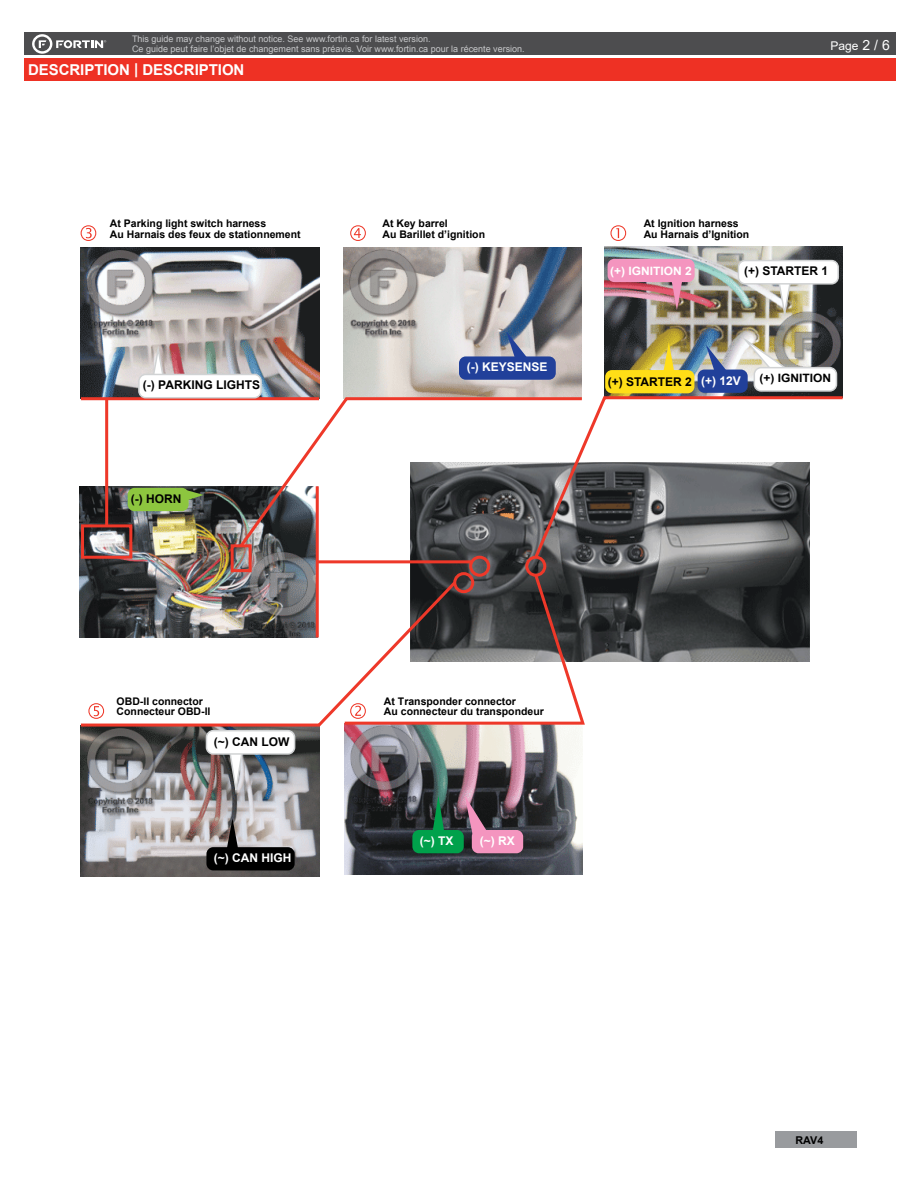
<style>
.page{position:relative;width:918px;height:1188px;background:#fff}
.page>*{position:absolute;margin:0;border:0;box-sizing:border-box;transform-origin:0 0}
.t1{font:700 15px "Arial";letter-spacing:-.005em;color:#fff}
.t2{font:700 12px "Arial";color:#000}
.t3{font:700 12px "Arial";color:#fff}
.t4{font:12px "Arial";color:#fff}
.t5{font:700 11.55px "Arial";color:#fff;scale:1.04 1}
.t6{font:700 11.55px "Arial";color:#000;scale:1.04 1}
.t7{font:700 10.8px "Arial";color:#000}
.t8{font:700 10.5px/10.5px "Arial";color:#000}
.t9{font:9px/9.8px "Arial";color:#c7c8ca}
.s1{font-size:13.95px}
.s2{color:#fff}
</style>
<div class="page">
<div style="left:24px;top:33px;width:872px;height:22px;background:#4d4d4f"></div>
<div style="left:24px;top:58px;width:872px;height:23px;background:#ee3124"></div>
<svg style="left:32px;top:34px;width:74px;height:20px"></svg>
<img style="left:411px;top:550px;width:398px;height:111px">
<img style="left:345px;top:726px;width:238px;height:148px">
<div style="left:412px;top:830px;width:52px;height:23px;background:#00a14b;border-radius:7px"></div>
<svg style="left:432px;top:796px;width:13px;height:34px"></svg>
<img style="left:605px;top:247px;width:238px;height:148px">
<svg style="left:610px;top:225px;width:16px;height:16px"></svg>
<div style="left:472px;top:830px;width:51px;height:23px;background:#f495bf;border-radius:7px"></div>
<svg style="left:465px;top:796px;width:24px;height:45px"></svg>
<div style="left:525px;top:556px;width:21px;height:21px;border:3px solid #ee3829;border-radius:50%"></div>
<svg style="left:532px;top:395px;width:311px;height:166px"></svg>
<svg style="left:410px;top:571px;width:177px;height:155px"></svg>
<div style="left:775px;top:1132px;width:82px;height:16px;background:#999b9e"></div>
<div style="left:605px;top:370px;width:89px;height:23px;background:#ffde17;border-radius:7px"></div>
<svg style="left:662px;top:342px;width:13px;height:28px"></svg>
<div style="left:608px;top:259px;width:87px;height:23px;background:#f495bf;border-radius:7px"></div>
<svg style="left:671px;top:282px;width:12px;height:28px"></svg>
<svg style="left:776px;top:285px;width:17px;height:37px"></svg>
<svg style="left:736px;top:332px;width:54px;height:49px"></svg>
<div style="left:698px;top:370px;width:50px;height:23px;background:#21409a;border-radius:7px"></div>
<svg style="left:706px;top:345px;width:22px;height:25px"></svg>
<div style="left:738px;top:261px;width:100px;height:23px;background:#fff;border-radius:7px"></div>
<div style="left:738px;top:260px;width:101px;height:25px;border:2px solid #d1d3d4;border-radius:7px"></div>
<div style="left:754px;top:368px;width:82px;height:23px;background:#fff;border-radius:7px"></div>
<div style="left:754px;top:367px;width:83px;height:25px;border:2px solid #d1d3d4;border-radius:7px"></div>
<img style="left:81px;top:728px;width:238px;height:148px">
<div style="left:453px;top:572px;width:21px;height:21px;border:3px solid #ee3829;border-radius:50%"></div>
<svg style="left:79px;top:578px;width:380px;height:150px"></svg>
<div style="left:206px;top:847px;width:89px;height:23px;background:#000;border-radius:7px"></div>
<svg style="left:226px;top:818px;width:13px;height:30px"></svg>
<svg style="left:228px;top:755px;width:16px;height:44px"></svg>
<div style="left:206px;top:731px;width:89px;height:23px;background:#fff;border-radius:7px"></div>
<div style="left:206px;top:730px;width:89px;height:25px;border:2px solid #d1d3d4;border-radius:7px"></div>
<svg style="left:88px;top:703px;width:16px;height:16px"></svg>
<img style="left:79px;top:486px;width:237px;height:151px">
<svg style="left:81px;top:225px;width:15px;height:16px"></svg>
<img style="left:81px;top:248px;width:238px;height:149px">
<svg style="left:150px;top:341px;width:16px;height:33px"></svg>
<div style="left:469px;top:556px;width:21px;height:21px;border:3px solid #ee3829;border-radius:50%"></div>
<div style="left:81px;top:524px;width:51px;height:35px;border:3px solid #ee3829"></div>
<hr style="left:81px;top:397px;width:238px;height:3px;background:#ee3829">
<hr style="left:105px;top:399px;width:3px;height:127px;background:#ee3829">
<hr style="left:316px;top:486px;width:3px;height:151px;background:#ee3829">
<hr style="left:317px;top:560px;width:155px;height:3px;background:#ee3829">
<div style="left:139px;top:374px;width:122px;height:24px;background:#fff;border-radius:7px"></div>
<div style="left:138px;top:374px;width:124px;height:24px;border:2px solid #d1d3d4;border-radius:7px"></div>
<div style="left:128px;top:488px;width:61px;height:23px;background:#8dc63f;border-radius:7px"></div>
<svg style="left:187px;top:490px;width:17px;height:11px"></svg>
<svg style="left:350px;top:225px;width:16px;height:16px"></svg>
<img style="left:344px;top:248px;width:238px;height:148px">
<div style="left:231px;top:544px;width:21px;height:28px;border:3px solid #ee3829"></div>
<svg style="left:237px;top:396px;width:348px;height:154px"></svg>
<div style="left:459px;top:356px;width:97px;height:24px;background:#21409a;border-radius:7px"></div>
<svg style="left:506px;top:331px;width:23px;height:26px"></svg>
<p class="t9" style="left:132px;top:34px;width:394px">This guide may change without notice. See www.fortin.ca for latest version.<br>Ce guide peut faire l’objet de changement sans préavis. Voir www.fortin.ca pour la récente version.</p>
<h1 class="t1" style="left:28px;top:59px;width:218px">DESCRIPTION | DESCRIPTION</h1>
<p class="t8" style="left:110px;top:218px;width:192px">At Parking light switch harness<br>Au Harnais des feux de stationnement</p>
<p class="t2" style="left:143px;top:376px;width:119px">(-) PARKING LIGHTS</p>
<p class="t2" style="left:131px;top:490px;width:52px">(-) HORN</p>
<p class="t8" style="left:382px;top:218px;width:104px">At Key barrel<br>Au Barillet d’ignition</p>
<p class="t3" style="left:467px;top:359px;width:82px">(-) KEYSENSE</p>
<p class="t8" style="left:644px;top:218px;width:107px">At Ignition harness<br>Au Harnais d’Ignition</p>
<p class="t4" style="left:831px;top:38px;width:61px">Page <span class="s1">2 / 6</span></p>
<p class="t5" style="left:610px;top:263px;width:80px">(+) IGNITION 2</p>
<p class="t2" style="left:744px;top:262px;width:86px">(+) STARTER 1</p>
<p class="t2" style="left:608px;top:373px;width:135px">(+) STARTER 2 <span class="s2">(+) 12V</span></p>
<p class="t6" style="left:760px;top:369px;width:70px">(+) IGNITION</p>
<p class="t8" style="left:117px;top:696px;width:95px">OBD-II connector<br>Connecteur OBD-II</p>
<p class="t2" style="left:214px;top:733px;width:77px">(~) CAN LOW</p>
<p class="t3" style="left:214px;top:849px;width:79px">(~) CAN HIGH</p>
<p class="t8" style="left:384px;top:696px;width:161px">At Transponder connector<br>Au connecteur du transpondeur</p>
<p class="t3" style="left:420px;top:832px;width:35px">(~) TX</p>
<p class="t3" style="left:480px;top:833px;width:37px">(~) RX</p>
<p class="t7" style="left:795px;top:1132px;width:29px">RAV4</p>
</div>
